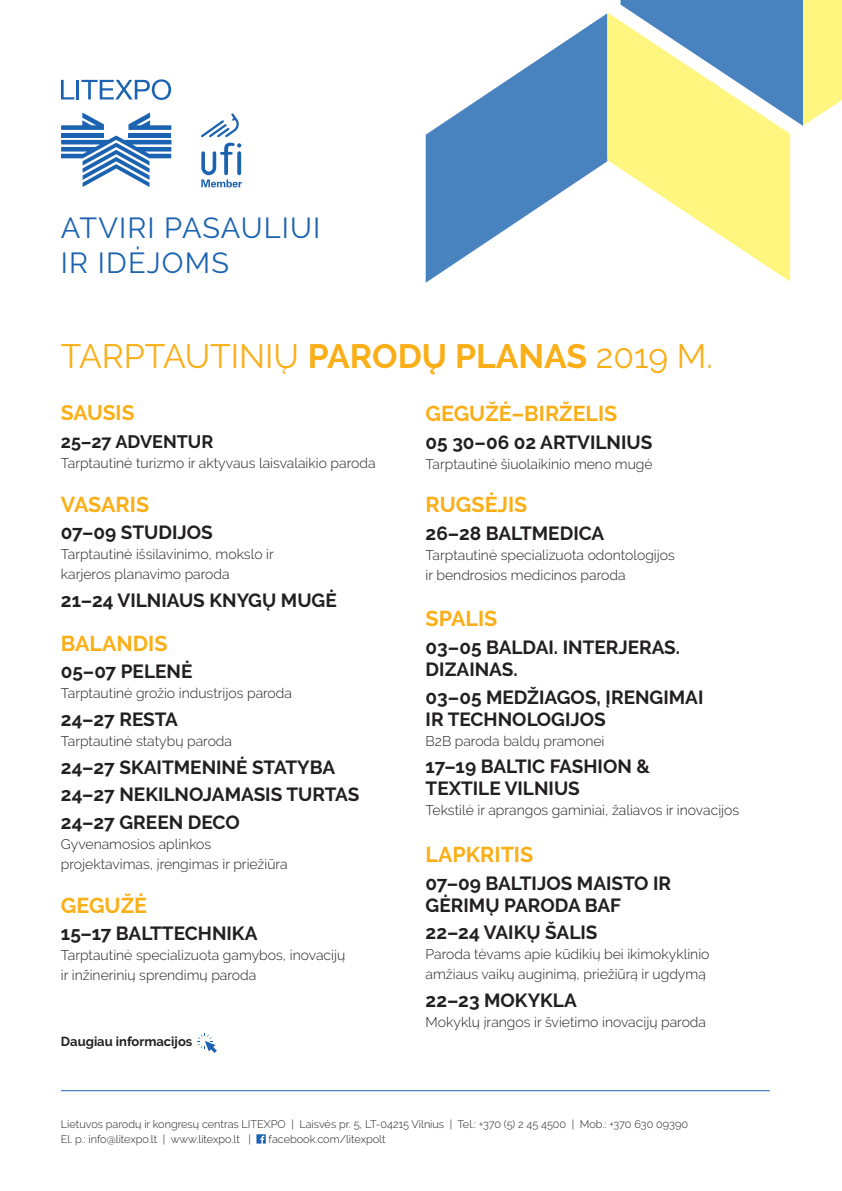
<style>
.page{position:relative;width:842px;height:1191px;background:#fff}
.page>*{position:absolute;margin:0;border:0;box-sizing:border-box;transform-origin:0 0}
.t1{font:33.7px "Raleway";color:#faaf18}
.t2{font:28.9px "Raleway";letter-spacing:.04em;color:#1b63b0}
.parodos_pav{font:700 21.4px "Raleway";color:#faaf18}
.t3{font:700 21px "Raleway";color:#faaf18}
.parodos_pav-2{font:700 19px/22px "Raleway";color:#231f20}
.parodos_pav-3{font:700 18px "Raleway";color:#231f20}
.pagr_tekstas{font:300 14px/20px "Raleway";color:#231f20}
.parodos_pav-4{font:300 14px/20px "Raleway";color:#231f20}
.parodos_pav-5{font:700 13px "Raleway";color:#231f20}
.t4{font:300 10.9px "Raleway";color:#231f20}
.s1{font-weight:700}
</style>
<div class="page">
<hr style="left:61px;top:1090px;width:709px;height:1px;background:#1b63b0">
<svg style="left:256px;top:1134px;width:10px;height:9px"></svg>
<svg style="left:61px;top:112px;width:110px;height:75px"></svg>
<svg style="left:61px;top:79px;width:110px;height:21px"></svg>
<svg style="left:201px;top:113px;width:38px;height:24px"></svg>
<svg style="left:201px;top:143px;width:41px;height:44px"></svg>
<svg style="left:620px;top:0;width:222px;height:126px;background:#aec3a4"></svg>
<svg style="left:608px;top:13px;width:182px;height:269px;fill:#fff680"></svg>
<svg style="left:426px;top:13px;width:181px;height:270px;fill:#4882bf"></svg>
<svg style="left:197px;top:1033px;width:20px;height:20px"></svg>
<p class="t2" style="left:61px;top:211px;width:261px">ATVIRI PASAULIUI</p>
<p class="t2" style="left:61px;top:245px;width:169px">IR IDĖJOMS</p>
<p class="t1" style="left:61px;top:336px;width:653px">TARPTAUTINIŲ <span class="s1">PARODŲ PLANAS</span> 2019 M.</p>
<p class="t3" style="left:61px;top:401px;width:75px">SAUSIS</p>
<p class="parodos_pav-3" style="left:61px;top:431px;width:154px">25–27 ADVENTUR</p>
<p class="pagr_tekstas" style="left:61px;top:453px;width:316px">Tarptautinė turizmo ir aktyvaus laisvalaikio paroda</p>
<p class="parodos_pav" style="left:61px;top:492px;width:90px">VASARIS</p>
<p class="parodos_pav-2" style="left:61px;top:522px;width:153px">07–09 STUDIJOS</p>
<p class="pagr_tekstas" style="left:61px;top:544px;width:214px">Tarptautinė išsilavinimo, mokslo ir karjeros planavimo paroda</p>
<p class="parodos_pav-2" style="left:61px;top:589px;width:277px">21–24 VILNIAUS KNYGŲ MUGĖ</p>
<p class="parodos_pav" style="left:61px;top:631px;width:108px">BALANDIS</p>
<p class="parodos_pav-2" style="left:61px;top:661px;width:133px">05–07 PELENĖ</p>
<p class="pagr_tekstas" style="left:61px;top:683px;width:233px">Tarptautinė grožio industrijos paroda</p>
<p class="parodos_pav-2" style="left:61px;top:708px;width:119px">24–27 RESTA</p>
<p class="parodos_pav-4" style="left:61px;top:731px;width:173px">Tarptautinė statybų paroda</p>
<p class="parodos_pav-2" style="left:61px;top:756px;width:276px">24–27 SKAITMENINĖ STATYBA</p>
<p class="parodos_pav-2" style="left:61px;top:784px;width:300px">24–27 NEKILNOJAMASIS TURTAS</p>
<p class="parodos_pav-2" style="left:61px;top:811px;width:180px">24–27 GREEN DECO</p>
<p class="pagr_tekstas" style="left:61px;top:834px;width:228px">Gyvenamosios aplinkos projektavimas, įrengimas ir priežiūra</p>
<p class="parodos_pav" style="left:61px;top:893px;width:88px">GEGUŽĖ</p>
<p class="parodos_pav-2" style="left:61px;top:923px;width:198px">15–17 BALTTECHNIKA</p>
<p class="pagr_tekstas" style="left:61px;top:945px;width:286px">Tarptautinė specializuota gamybos, inovacijų ir inžinerinių sprendimų paroda</p>
<p class="parodos_pav-5" style="left:61px;top:1033px;width:133px">Daugiau informacijos</p>
<p class="parodos_pav" style="left:426px;top:401px;width:193px">GEGUŽĖ–BIRŽELIS</p>
<p class="parodos_pav-2" style="left:426px;top:431px;width:228px">05 30–06 02 ARTVILNIUS</p>
<p class="parodos_pav-4" style="left:426px;top:453px;width:229px">Tarptautinė šiuolaikinio meno mugė</p>
<p class="parodos_pav" style="left:426px;top:492px;width:103px">RUGSĖJIS</p>
<p class="parodos_pav-2" style="left:426px;top:522px;width:180px">26–28 BALTMEDICA</p>
<p class="parodos_pav-4" style="left:426px;top:545px;width:251px">Tarptautinė specializuota odontologijos ir bendrosios medicinos paroda</p>
<p class="parodos_pav" style="left:426px;top:606px;width:73px">SPALIS</p>
<p class="parodos_pav-2" style="left:426px;top:636px;width:256px">03–05 BALDAI. INTERJERAS.<br>DIZAINAS.</p>
<p class="parodos_pav-2" style="left:426px;top:686px;width:279px">03–05 MEDŽIAGOS, ĮRENGIMAI<br>IR TECHNOLOGIJOS</p>
<p class="pagr_tekstas" style="left:426px;top:730px;width:180px">B2B paroda baldų pramonei</p>
<p class="parodos_pav-2" style="left:426px;top:755px;width:226px">17–19 BALTIC FASHION &amp;<br>TEXTILE VILNIUS</p>
<p class="pagr_tekstas" style="left:426px;top:800px;width:315px">Tekstilė ir aprangos gaminiai, žaliavos ir inovacijos</p>
<p class="parodos_pav" style="left:426px;top:842px;width:109px">LAPKRITIS</p>
<p class="parodos_pav-2" style="left:426px;top:872px;width:247px">07–09 BALTIJOS MAISTO IR<br>GĖRIMŲ PARODA BAF</p>
<p class="parodos_pav-2" style="left:426px;top:921px;width:173px">22–24 VAIKŲ ŠALIS</p>
<p class="pagr_tekstas" style="left:426px;top:944px;width:285px">Paroda tėvams apie kūdikių bei ikimokyklinio amžiaus vaikų auginimą, priežiūrą ir ugdymą</p>
<p class="parodos_pav-2" style="left:426px;top:989px;width:153px">22–23 MOKYKLA</p>
<p class="pagr_tekstas" style="left:426px;top:1012px;width:282px">Mokyklų įrangos ir švietimo inovacijų paroda</p>
<p class="t4" style="left:61px;top:1117px;width:629px">Lietuvos parodų ir kongresų centras LITEXPO | Laisvės pr. 5, LT-04215 Vilnius | Tel.: +370 (5) 2 45 4500 | Mob.: +370 630 09390</p>
<p class="t4" style="left:61px;top:1132px;width:191px">El. p.: info@litexpo.lt | www.litexpo.lt |</p>
<p class="t4" style="left:269px;top:1132px;width:119px">facebook.com/litexpolt</p>
</div>
